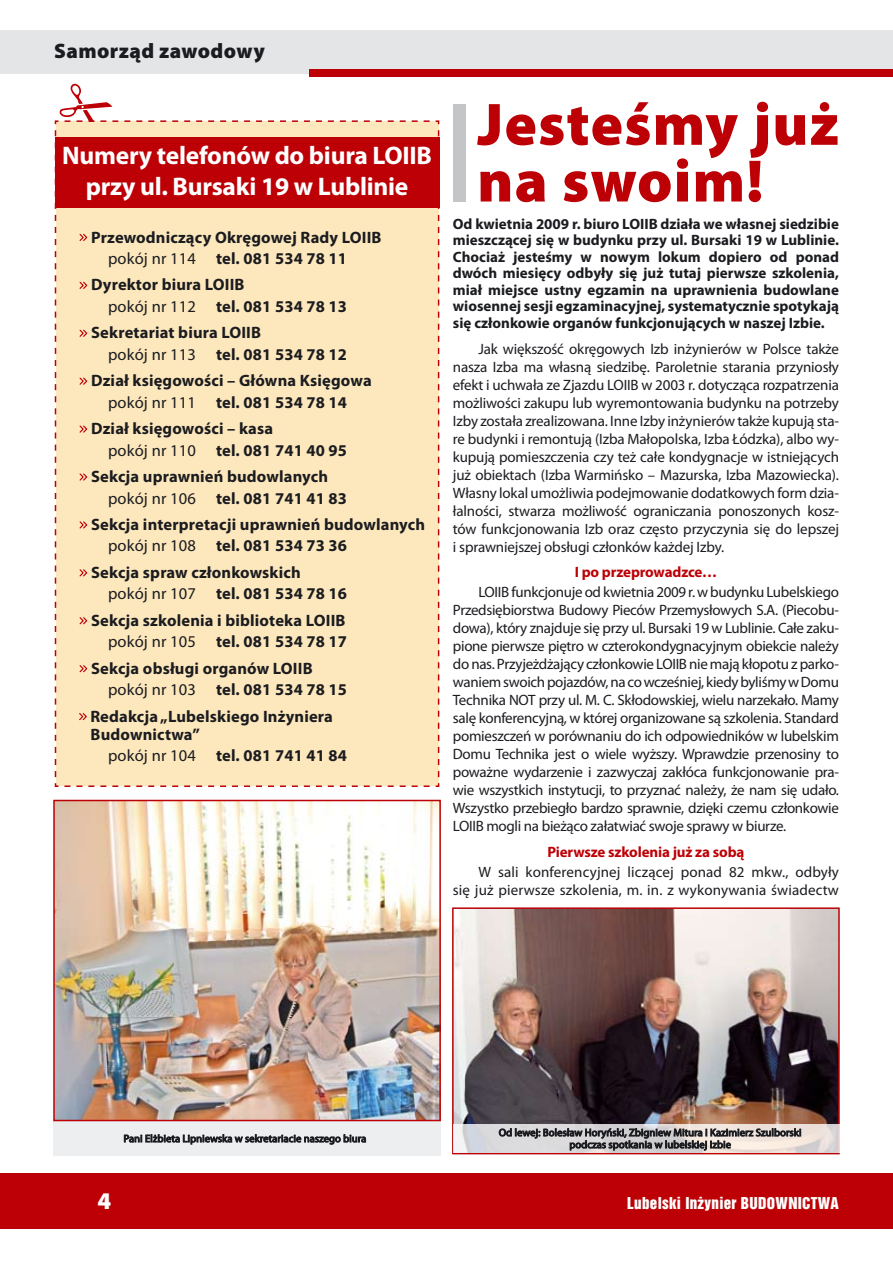
<style>
.page{position:relative;width:893px;height:1263px;background:#fff}
.page>*{position:absolute;margin:0;border:0;box-sizing:border-box;transform-origin:0 0}
.t1{font:900 60.3px/56.7px "Myriad Pro";letter-spacing:.02em;color:#bc0006}
.t2{font:700 25.5px/30.3px "Myriad Pro";letter-spacing:-.01em;color:#fff;text-align:center}
.t3{font:900 24px "Myriad Pro";color:#fff}
.t4{font:900 21px "Myriad Pro";letter-spacing:.02em;color:#1b1c20}
.t5{font:700 16.5px/21.5px "Myriad Pro";letter-spacing:.01em;color:#1b1c20}
.t6{font:15px/18px "Myriad Pro";letter-spacing:-.01em;color:#1b1c20;text-align:justify}
.t7{font:700 15px/16.5px "Myriad Pro";color:#1b1c20;text-align:justify}
.t8{font:15px/18px "Myriad Pro";letter-spacing:.01em;color:#1b1c20;text-align:right}
.t9{font:700 15px "Myriad Pro";letter-spacing:-.01em;color:#bc0006}
.t10{font:15px "Switzerland Inserat";letter-spacing:.02em;color:#fff}
.s1{font-weight:400}
</style>
<div class="page">
<div style="left:0;top:30px;width:893px;height:43px;background:#e3e5e6"></div>
<div style="left:0;top:1173px;width:893px;height:55px;background:#bc0006"></div>
<div style="left:309px;top:70px;width:584px;height:7px;background:#bc0006"></div>
<div style="left:53px;top:1120px;width:388px;height:36px;background:#edeeef"></div>
<svg style="left:124px;top:1134px;width:242px;height:11px"></svg>
<div style="left:453px;top:105px;width:12px;height:97px;background:#c3c5c7"></div>
<img style="left:455px;top:910px;width:382px;height:214px">
<div style="left:452px;top:907px;width:388px;height:247px;border:2px solid #bc0006"></div>
<svg style="left:453px;top:1124px;width:387px;height:29px;background:#dfdbdc"></svg>
<svg style="left:499px;top:1126px;width:302px;height:27px;background:#aba7a6"></svg>
<img style="left:56px;top:803px;width:382px;height:315px">
<div style="left:53px;top:800px;width:388px;height:321px;border:2px solid #bc0006"></div>
<svg style="left:54px;top:120px;width:386px;height:667px;background:#f5cda7"></svg>
<svg style="left:60px;top:84px;width:370px;height:38px"></svg>
<h3 class="t4" style="left:54px;top:39px;width:212px">Samorząd zawodowy</h3>
<h2 class="t2" style="left:62px;top:141px;width:371px">Numery telefonów do biura LOIIB przy ul. Bursaki 19 w Lublinie</h2>
<p class="t5" style="left:108px;top:226px;width:275px;text-indent:-17px">Przewodniczący Okręgowej Rady LOIIB <span class="s1">pokój nr 114</span> tel. 081 534 78 11</p>
<p class="t5" style="left:108px;top:274px;width:241px;text-indent:-17px">Dyrektor biura LOIIB<br><span class="s1">pokój nr 112</span> tel. 081 534 78 13</p>
<p class="t5" style="left:108px;top:322px;width:241px;text-indent:-17px">Sekretariat biura LOIIB<br><span class="s1">pokój nr 113</span> tel. 081 534 78 12</p>
<p class="t5" style="left:91px;top:370px;width:282px;text-align:center">Dział księgowości – Główna Księgowa <span class="s1">pokój nr 111</span> tel. 081 534 78 14</p>
<p class="t5" style="left:108px;top:418px;width:241px;text-indent:-17px">Dział księgowości – kasa<br><span class="s1">pokój nr 110</span> tel. 081 741 40 95</p>
<p class="t5" style="left:108px;top:466px;width:241px;text-indent:-17px">Sekcja uprawnień budowlanych <span class="s1">pokój nr 106</span> tel. 081 741 41 83</p>
<p class="t5" style="left:108px;top:514px;width:319px;text-indent:-17px">Sekcja interpretacji uprawnień budowlanych <span class="s1">pokój nr 108</span> tel. 081 534 73 36</p>
<p class="t5" style="left:108px;top:562px;width:241px;text-indent:-17px">Sekcja spraw członkowskich<br><span class="s1">pokój nr 107</span> tel. 081 534 78 16</p>
<p class="t5" style="left:91px;top:610px;width:257px;text-align:right">Sekcja szkolenia i biblioteka LOIIB <span class="s1">pokój nr 105</span> tel. 081 534 78 17</p>
<p class="t5" style="left:108px;top:658px;width:241px;text-indent:-17px">Sekcja obsługi organów LOIIB <span class="s1">pokój nr 103</span> tel. 081 534 78 15</p>
<p class="t5" style="left:90px;top:707px;width:244px;line-height:18px">Redakcja „Lubelskiego Inżyniera<br>Budownictwa”</p>
<p class="t5" style="left:108px;top:745px;width:241px"><span class="s1">pokój nr 104</span> tel. 081 741 41 84</p>
<h1 class="t1" style="left:477px;top:97px;width:363px">Jesteśmy już na swoim!</h1>
<p class="t7" style="left:453px;top:216px;width:388px">Od kwietnia 2009 r. biuro LOIIB działa we własnej siedzibie mieszczącej się w budynku przy ul. Bursaki 19 w Lublinie.<br>Chociaż jesteśmy w nowym lokum dopiero od ponad dwóch miesięcy odbyły się już tutaj pierwsze szkolenia, miał miejsce ustny egzamin na uprawnienia budowlane wiosennej sesji egzaminacyjnej, systematycznie spotykają się członkowie organów funkcjonujących w naszej Izbie.</p>
<p class="t6" style="left:453px;top:340px;width:388px;text-indent:26px">Jak większość okręgowych Izb inżynierów w Polsce także nasza Izba ma własną siedzibę. Paroletnie starania przyniosły efekt i uchwała ze Zjazdu LOIIB w 2003 r. dotycząca rozpatrzenia możliwości zakupu lub wyremontowania budynku na potrzeby Izby została zrealizowana. Inne Izby inżynierów także kupują sta&shy;re budynki i remontują (Izba Małopolska, Izba Łódzka), albo wy&shy;kupują pomieszczenia czy też całe kondygnacje w istniejących już obiektach (Izba Warmińsko – Mazurska, Izba Mazowiecka).<br>Własny lokal umożliwia podejmowanie dodatkowych form dzia&shy;łalności, stwarza możliwość ograniczania ponoszonych kosz&shy;tów funkcjonowania Izb oraz często przyczynia się do lepszej i sprawniejszej obsługi członków każdej Izby.</p>
<p class="t9" style="left:575px;top:564px;width:144px">I po przeprowadzce…</p>
<p class="t6" style="left:453px;top:584px;width:388px;text-indent:26px">LOIIB funkcjonuje od kwietnia 2009 r. wbudynku Lubelskiego Przedsiębiorstwa Budowy Pieców Przemysłowych S.A. (Piecobu&shy;dowa), który znajduje się przy ul. Bursaki 19 w Lublinie. Całe zaku&shy;pione pierwsze piętro w czterokondygnacyjnym obiekcie należy do nas. Przyjeżdżający członkowie LOIIB nie mają kłopotu z parko&shy;waniem swoich pojazdów, na co wcześniej, kiedy byliśmy wDomu Technika NOT przy ul. M. C. Skłodowskiej, wielu narzekało. Mamy salę konferencyjną, w której organizowane są szkolenia. Standard pomieszczeń w porównaniu do ich odpowiedników w lubelskim Domu Technika jest o wiele wyższy. Wprawdzie przenosiny to poważne wydarzenie i zazwyczaj zakłóca funkcjonowanie pra&shy;wie wszystkich instytucji, to przyznać należy, że nam się udało.<br>Wszystko przebiegło bardzo sprawnie, dzięki czemu członkowie LOIIB mogli na bieżąco załatwiać swoje sprawy w biurze.</p>
<p class="t9" style="left:547px;top:843px;width:198px">Pierwsze szkolenia już za sobą</p>
<p class="t8" style="left:453px;top:863px;width:388px">W sali konferencyjnej liczącej ponad 82 mkw., odbyły<br>się już pierwsze szkolenia, m. in. z wykonywania świadectw</p>
<h3 class="t3" style="left:98px;top:1187px;width:15px">4</h3>
<p class="t10" style="left:627px;top:1194px;width:213px">Lubelski Inżynier BUDOWNICTWA</p>
</div>
